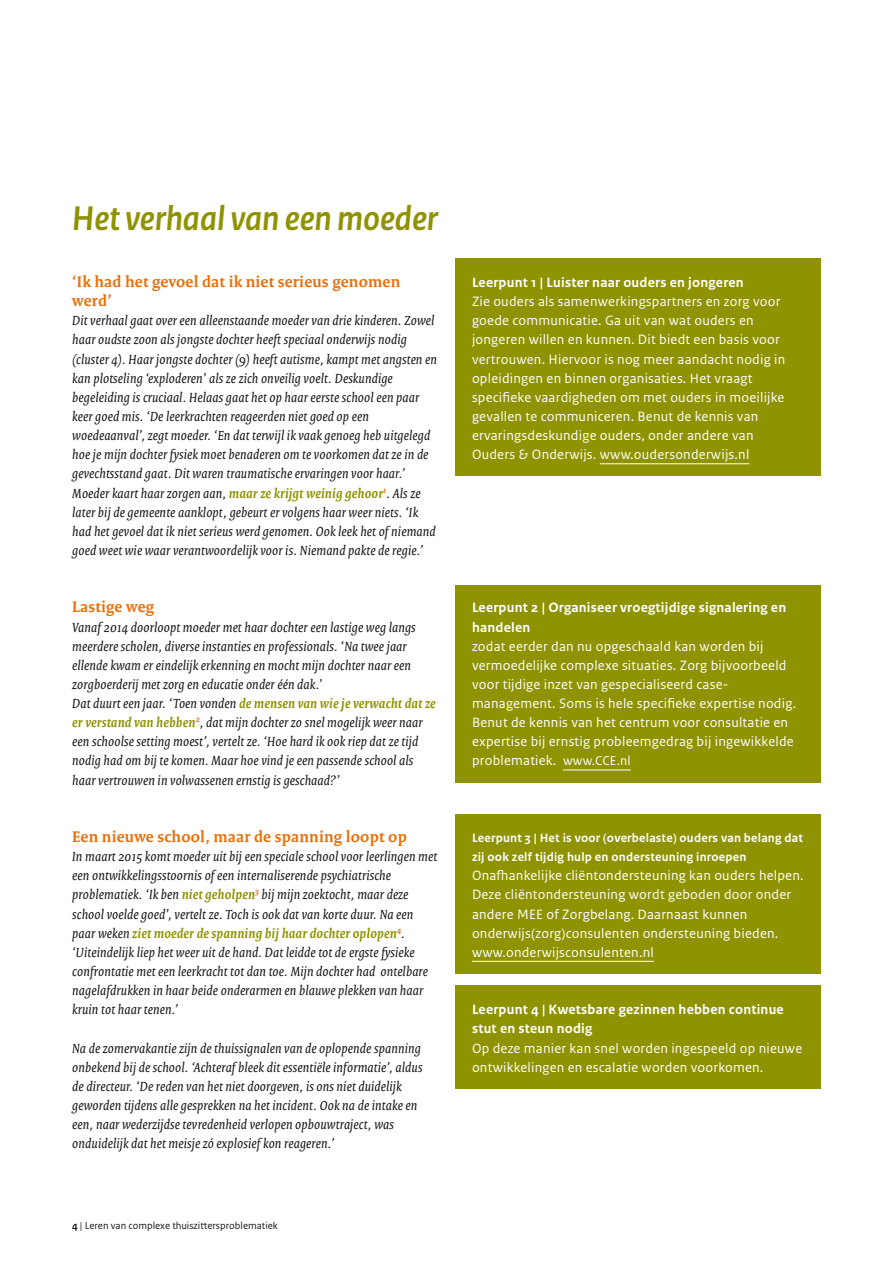
<style>
.page{position:relative;width:893px;height:1263px;background:#fff}
.page>*{position:absolute;margin:0;border:0;box-sizing:border-box;transform-origin:0 0}
.t1{font:italic 700 36px "Rijksoverheid Sans Heading";color:#8f9302}
.t2{font:700 16.5px/19.2px "Rijksoverheid Serif";letter-spacing:.015em;color:#eb6e08}
.t3{font:italic 14.25px/19.2px "Rijksoverheid Serif";letter-spacing:.015em;color:#1a171c}
.t4{font:14.25px/19.2px "Rijksoverheid Sans Text";letter-spacing:.015em;color:#fff}
.t5{font:700 14.25px/19.2px "Rijksoverheid Sans Text";letter-spacing:.015em;color:#fff}
.t6{font:700 12.75px/19.2px "Rijksoverheid Sans Text";letter-spacing:.015em;color:#fff}
.t7{font:10.5px "Rijksoverheid Sans Text";color:#1a171c}
.s1{font-weight:700;color:#8f9302}
.s2{font-weight:700}
.s3{font-size:13.5px}
</style>
<div class="page">
<div style="left:455px;top:258px;width:366px;height:218px;background:#8f9302"></div>
<hr style="left:600px;top:463px;width:149px;height:1px;background:#fff">
<div style="left:455px;top:585px;width:366px;height:197px;background:#8f9302"></div>
<hr style="left:563px;top:770px;width:68px;height:1px;background:#fff">
<div style="left:455px;top:814px;width:366px;height:160px;background:#8f9302"></div>
<hr style="left:472px;top:961px;width:182px;height:1px;background:#fff">
<div style="left:455px;top:985px;width:366px;height:104px;background:#8f9302"></div>
<h1 class="t1" style="left:72px;top:198px;width:367px">Het verhaal van een moeder</h1>
<p class="t2" style="left:72px;top:272px;width:330px">‘Ik had het gevoel dat ik niet serieus genomen werd’</p>
<p class="t3" style="left:72px;top:311px;width:366px">Dit verhaal gaat over een alleenstaande moeder van drie kinderen. Zowel haar oudste zoon als jongste dochter heeft speciaal onderwijs nodig (cluster 4). Haar jongste dochter (9) heeft autisme, kampt met angsten en kan plotseling ‘exploderen’ als ze zich onveilig voelt. Deskundige begeleiding is cruciaal. Helaas gaat het op haar eerste school een paar keer goed mis. ‘De leerkrachten reageerden niet goed op een woedeaanval’, zegt moeder. ‘En dat terwijl ik vaak genoeg heb uitgelegd hoe je mijn dochter fysiek moet benaderen om te voorkomen dat ze in de gevechtsstand gaat. Dit waren traumatische ervaringen voor haar.’ Moeder kaart haar zorgen aan, <span class="s1">maar ze krijgt weinig gehoor</span><sup>1</sup>. Als ze later bij de gemeente aanklopt, gebeurt er volgens haar weer niets. ‘Ik had het gevoel dat ik niet serieus werd genomen. Ook leek het of niemand goed weet wie waar verantwoordelijk voor is. Niemand pakte de regie.’</p>
<p class="t2" style="left:72px;top:597px;width:83px">Lastige weg</p>
<p class="t3" style="left:72px;top:617px;width:365px">Vanaf 2014 doorloopt moeder met haar dochter een lastige weg langs meerdere scholen, diverse instanties en professionals. ‘Na twee jaar ellende kwam er eindelijk erkenning en mocht mijn dochter naar een zorgboerderij met zorg en educatie onder één dak.’<br>Dat duurt een jaar. ‘Toen vonden <span class="s1">de mensen van wie je verwacht dat ze er verstand van hebben</span><sup>2</sup>, dat mijn dochter zo snel mogelijk weer naar een schoolse setting moest’, vertelt ze. ‘Hoe hard ik ook riep dat ze tijd nodig had om bij te komen. Maar hoe vind je een passende school als haar vertrouwen in volwassenen ernstig is geschaad?’</p>
<p class="t2" style="left:72px;top:827px;width:336px">Een nieuwe school, maar de spanning loopt op</p>
<p class="t3" style="left:72px;top:847px;width:366px">In maart 2015 komt moeder uit bij een speciale school voor leerlingen met een ontwikkelingsstoornis of een internaliserende psychiatrische problematiek. ‘Ik ben <span class="s1">niet geholpen</span><sup>3</sup> bij mijn zoektocht, maar deze school voelde goed’, vertelt ze. Toch is ook dat van korte duur. Na een paar weken <span class="s1">ziet moeder de spanning bij haar dochter oplopen</span><sup>4</sup>. ‘Uiteindelijk liep het weer uit de hand. Dat leidde tot de ergste fysieke confrontatie met een leerkracht tot dan toe. Mijn dochter had ontelbare nagelafdrukken in haar beide onderarmen en blauwe plekken van haar kruin tot haar tenen.’</p>
<p class="t3" style="left:72px;top:1038px;width:352px">Na de zomervakantie zijn de thuissignalen van de oplopende spanning onbekend bij de school. ‘Achteraf bleek dit essentiële informatie’, aldus de directeur. ‘De reden van het niet doorgeven, is ons niet duidelijk geworden tijdens alle gesprekken na het incident. Ook na de intake en een, naar wederzijdse tevredenheid verlopen opbouwtraject, was onduidelijk dat het meisje zó explosief kon reageren.’</p>
<p class="t7" style="left:72px;top:1219px;width:207px"><span class="s2">4</span> | Leren van complexe thuiszittersproblematiek</p>
<p class="t5" style="left:472px;top:273px;width:273px">Leerpunt 1 | Luister naar ouders en jongeren</p>
<p class="t4" style="left:472px;top:292px;width:315px">Zie ouders als samenwerkingspartners en zorg voor goede communicatie. Ga uit van wat ouders en jongeren willen en kunnen. Dit biedt een basis voor vertrouwen. Hiervoor is nog meer aandacht nodig in opleidingen en binnen organisaties. Het vraagt specifieke vaardigheden om met ouders in moeilijke gevallen te communiceren. Benut de kennis van ervaringsdeskundige ouders, onder andere van Ouders &amp; Onderwijs. www.oudersonderwijs.nl</p>
<p class="t5" style="left:472px;top:598px;width:316px">Leerpunt 2 | Organiseer vroegtijdige signalering en handelen</p>
<p class="t4" style="left:472px;top:637px;width:326px">zodat eerder dan nu opgeschaald kan worden bij vermoedelijke complexe situaties. Zorg bijvoorbeeld voor tijdige inzet van gespecialiseerd case&shy;management. Soms is hele specifieke expertise nodig.<br>Benut de kennis van het centrum voor consultatie en expertise bij ernstig probleemgedrag bij ingewikkelde problematiek. <span class="s3">www.CCE.nl</span></p>
<p class="t6" style="left:472px;top:828px;width:333px">Leerpunt 3 | Het is voor (overbelaste) ouders van belang dat zij ook zelf tijdig hulp en ondersteuning inroepen</p>
<p class="t4" style="left:472px;top:866px;width:333px">Onafhankelijke cliëntondersteuning kan ouders helpen.<br>Deze cliëntondersteuning wordt geboden door onder andere MEE of Zorgbelang. Daarnaast kunnen onderwijs(zorg)consulenten ondersteuning bieden. www.onderwijsconsulenten.nl</p>
<p class="t5" style="left:472px;top:1000px;width:313px">Leerpunt 4 | Kwetsbare gezinnen hebben continue stut en steun nodig</p>
<p class="t4" style="left:472px;top:1038px;width:332px">Op deze manier kan snel worden ingespeeld op nieuwe ontwikkelingen en escalatie worden voorkomen.</p>
</div>
